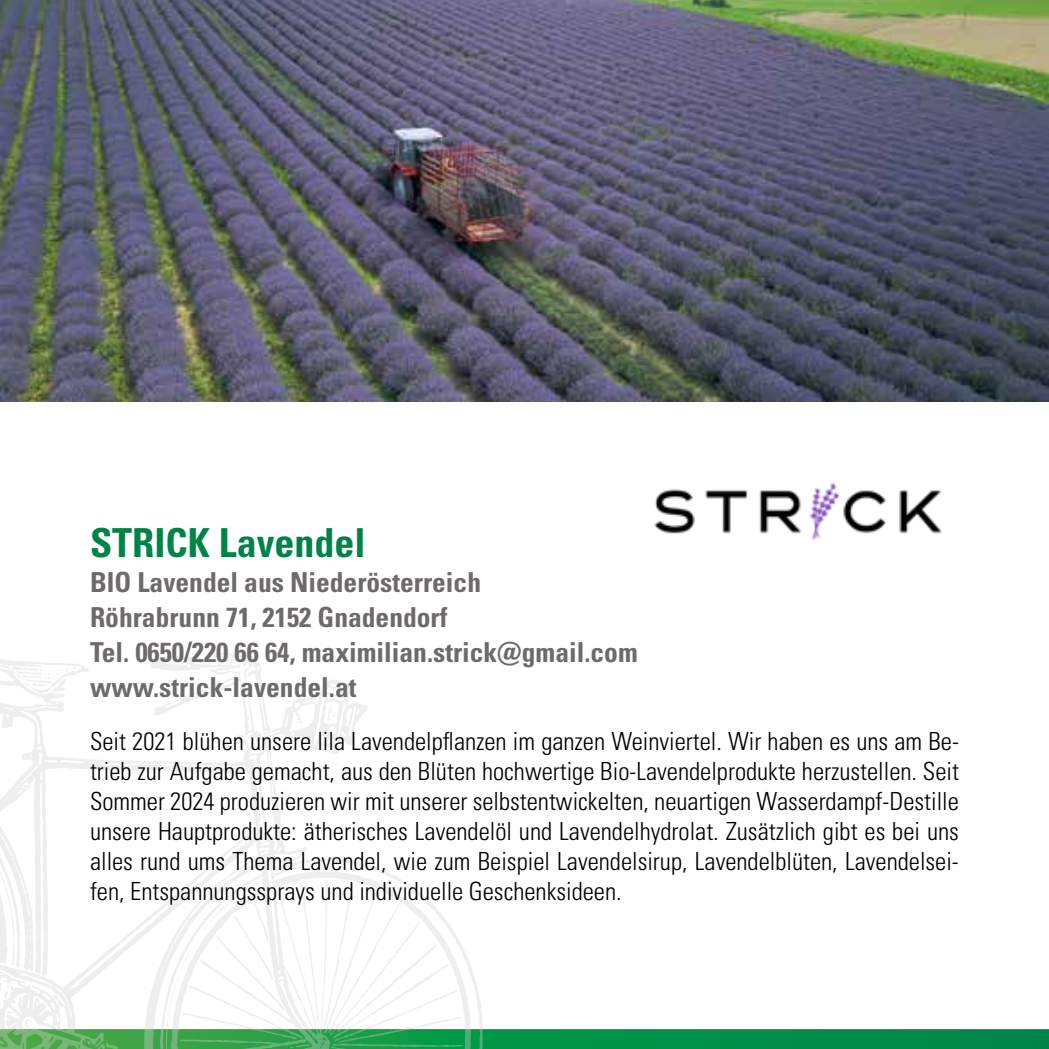
<style>
.page{position:relative;width:1049px;height:1049px;background:#fff}
.page>*{position:absolute;margin:0;border:0;box-sizing:border-box;transform-origin:0 0}
.t1{font:700 condensed 40px "Univers LT Pro";color:#008348}
.t2{font:700 condensed 27.5px/35px "Univers LT Pro";color:#6d696d}
.t3{font:300 condensed 25px/30px "Univers LT Pro";color:#000;text-align:justify}
</style>
<div class="page">
<div style="left:0;top:1029px;width:1049px;height:20px;background:#008e48"></div>
<svg style="left:0;top:653px;width:483px;height:396px"></svg>
<svg style="left:159px;top:863px;width:304px;height:186px"></svg>
<img style="left:0;top:0;width:1049px;height:402px">
<img style="left:654px;top:483px;width:288px;height:57px">
<h1 class="t1" style="left:90px;top:518px;width:277px">STRICK Lavendel</h1>
<p class="t2" style="left:90px;top:564px;width:549px">BIO Lavendel aus Niederösterreich<br>Röhrabrunn 71, 2152 Gnadendorf<br>Tel. 0650/220 66 64, maximilian.strick@gmail.com www.strick-lavendel.at</p>
<p class="t3" style="left:90px;top:725px;width:870px">Seit 2021 blühen unsere lila Lavendelpflanzen im ganzen Weinviertel. Wir haben es uns am Be&shy;trieb zur Aufgabe gemacht, aus den Blüten hochwertige Bio-Lavendelprodukte herzustellen. Seit Sommer 2024 produzieren wir mit unserer selbstentwickelten, neuartigen Wasserdampf-Destille unsere Hauptprodukte: ätherisches Lavendelöl und Lavendelhydrolat. Zusätzlich gibt es bei uns alles rund ums Thema Lavendel, wie zum Beispiel Lavendelsirup, Lavendelblüten, Lavendelsei&shy;fen, Entspannungssprays und individuelle Geschenksideen.</p>
</div>
